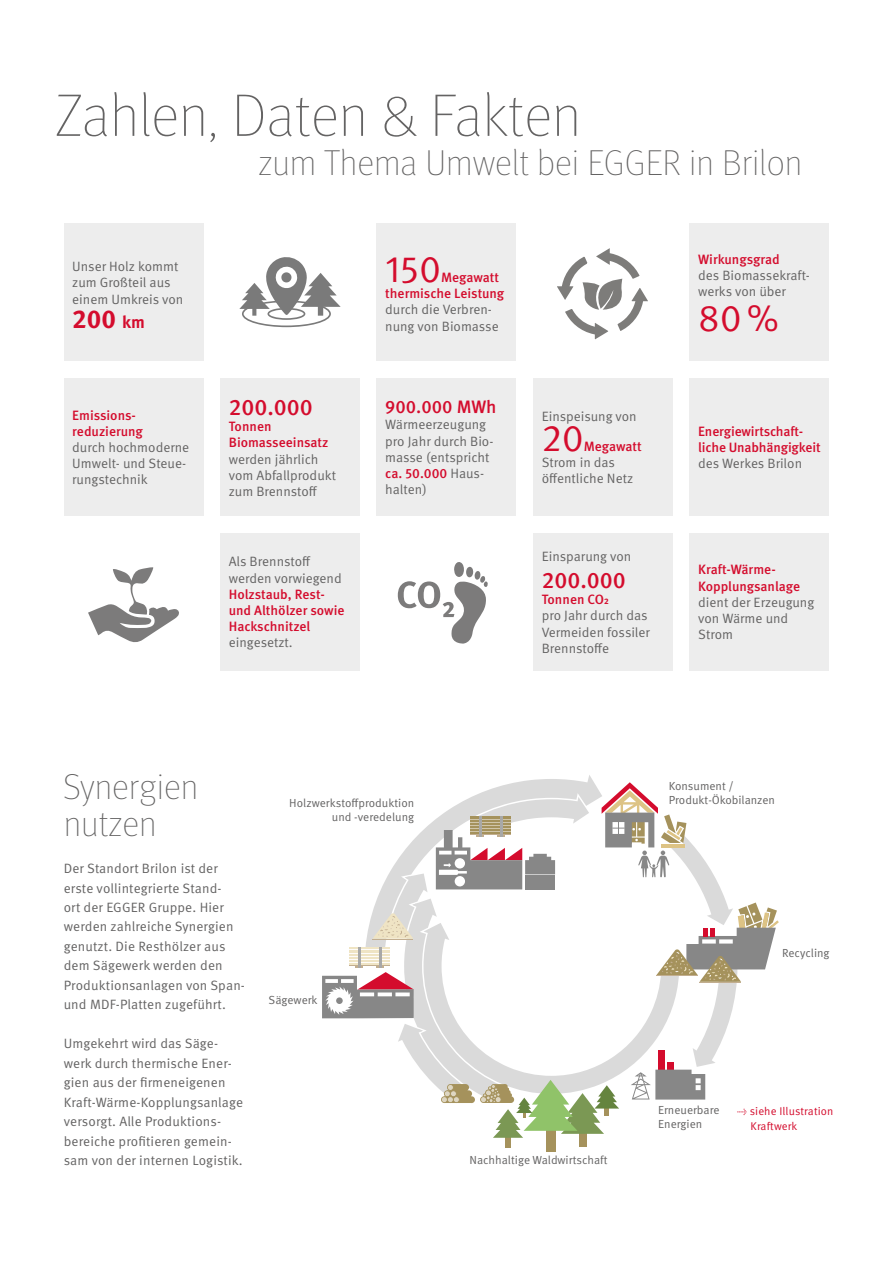
<style>
.page{position:relative;width:893px;height:1263px;background:#fff}
.page>*{position:absolute;margin:0;border:0;box-sizing:border-box;transform-origin:0 0}
.t1{font:100 60px "Meta Pro";color:#646363}
.t2{font:37.5px "Meta Pro";color:#d40c2d}
.t3{font:100 36px/36px "Meta Pro";color:#646363}
.t4{font:700 25.8px "Meta Pro";color:#d40c2d}
.t5{font:500 22.5px "Meta Pro";color:#d40c2d}
.t6{font:500 18px "Meta Pro";color:#d40c2d}
.t7{font:13.5px/16.2px "Meta Pro";color:#646363}
.t8{font:500 13.5px/16.2px "Meta Pro";letter-spacing:-.005em;color:#d40c2d}
.t9{font:11.7px/14.1px "Meta Pro";color:#646363}
.t10{font:11.25px/15px "Meta Pro";letter-spacing:.01em;color:#d40c2d}
.s1{font-size:17.25px}
.s2{font-weight:500;color:#d40c2d}
</style>
<div class="page">
<div style="left:505px;top:1137px;width:6px;height:10px;background:#a5925c"></div>
<div style="left:579px;top:1132px;width:7px;height:15px;background:#a5925c"></div>
<div style="left:546px;top:1130px;width:9px;height:21px;background:#a5925c"></div>
<svg style="left:322px;top:775px;width:457px;height:363px"></svg>
<div style="left:220px;top:533px;width:140px;height:138px;background:#ededed"></div>
<div style="left:377px;top:223px;width:139px;height:138px;background:#ededed"></div>
<div style="left:64px;top:223px;width:139px;height:138px;background:#ededed"></div>
<div style="left:377px;top:378px;width:139px;height:138px;background:#ededed"></div>
<svg style="left:557px;top:248px;width:91px;height:92px"></svg>
<div style="left:533px;top:533px;width:140px;height:138px;background:#ededed"></div>
<div style="left:64px;top:378px;width:139px;height:138px;background:#ededed"></div>
<div style="left:690px;top:533px;width:139px;height:138px;background:#ededed"></div>
<div style="left:220px;top:378px;width:140px;height:138px;background:#ededed"></div>
<div style="left:690px;top:378px;width:139px;height:138px;background:#ededed"></div>
<div style="left:533px;top:378px;width:140px;height:138px;background:#ededed"></div>
<div style="left:690px;top:223px;width:139px;height:138px;background:#ededed"></div>
<svg style="left:398px;top:562px;width:90px;height:82px"></svg>
<svg style="left:239px;top:257px;width:102px;height:70px"></svg>
<svg style="left:88px;top:567px;width:91px;height:76px"></svg>
<h1 class="t1" style="left:55px;top:74px;width:528px">Zahlen, Daten &amp; Fakten</h1>
<h3 class="t3" style="left:258px;top:143px;width:545px">zum Thema Umwelt bei EGGER in Brilon</h3>
<p class="t7" style="left:72px;top:259px;width:112px">Unser Holz kommt zum Großteil aus einem Umkreis von</p>
<h3 class="t4" style="left:72px;top:302px;width:74px">200 <span class="s1">km</span></h3>
<p class="t8" style="left:72px;top:407px;width:72px">Emissions&shy;reduzierung</p>
<p class="t7" style="left:72px;top:439px;width:119px">durch hochmoderne<br>Umwelt- und Steue&shy;rungstechnik</p>
<h3 class="t5" style="left:229px;top:393px;width:86px">200.000</h3>
<p class="t8" style="left:229px;top:419px;width:101px">Tonnen<br>Biomasseeinsatz</p>
<p class="t7" style="left:229px;top:451px;width:109px">werden jährlich vom Abfallprodukt zum Brennstoff</p>
<p class="t7" style="left:229px;top:554px;width:114px">Als Brennstoff werden vorwiegend</p>
<p class="t8" style="left:229px;top:586px;width:117px">Holzstaub, Rest&shy;und Althölzer sowie<br>Hackschnitzel</p>
<p class="t7" style="left:229px;top:635px;width:66px">eingesetzt.</p>
<h2 class="t2" style="left:385px;top:246px;width:57px">150</h2>
<p class="t8" style="left:385px;top:269px;width:121px;text-indent:56px">Megawatt thermische Leistung</p>
<p class="t7" style="left:385px;top:302px;width:115px">durch die Verbren&shy;nung von Biomasse</p>
<h3 class="t6" style="left:385px;top:396px;width:113px">900.000 MWh</h3>
<p class="t7" style="left:385px;top:417px;width:110px">Wärmeerzeugung pro Jahr durch Bio&shy;masse (entspricht <span class="s2">ca. 50.000</span> Haus&shy;halten)</p>
<p class="t7" style="left:542px;top:408px;width:97px">Einspeisung von</p>
<h2 class="t2" style="left:542px;top:415px;width:43px">20</h2>
<p class="t8" style="left:584px;top:438px;width:60px">Megawatt</p>
<p class="t7" style="left:542px;top:454px;width:93px">Strom in das öffentliche Netz</p>
<p class="t7" style="left:542px;top:548px;width:91px">Einsparung von</p>
<h3 class="t5" style="left:542px;top:566px;width:86px">200.000</h3>
<p class="t8" style="left:542px;top:591px;width:68px">Tonnen CO2</p>
<p class="t7" style="left:542px;top:608px;width:110px">pro Jahr durch das<br>Vermeiden fossiler<br>Brennstoffe</p>
<p class="t8" style="left:698px;top:251px;width:83px">Wirkungsgrad</p>
<p class="t7" style="left:698px;top:267px;width:113px">des Biomassekraft&shy;werks von über</p>
<h2 class="t2" style="left:698px;top:295px;width:82px">80%</h2>
<p class="t8" style="left:698px;top:423px;width:124px">Energiewirtschaft&shy;liche Unabhängigkeit</p>
<p class="t7" style="left:698px;top:456px;width:105px">des Werkes Brilon</p>
<p class="t8" style="left:698px;top:562px;width:103px">Kraft-Wärme-<br>Kopplungsanlage</p>
<p class="t7" style="left:698px;top:594px;width:118px">dient der Erzeugung von Wärme und<br>Strom</p>
<h3 class="t3" style="left:64px;top:768px;width:136px">Synergien nutzen</h3>
<p class="t7" style="left:64px;top:859px;width:183px;line-height:19.5px">Der Standort Brilon ist der erste vollintegrierte Stand-<br>ort der EGGER Gruppe. Hier werden zahlreiche Synergien genutzt. Die Resthölzer aus dem Sägewerk werden den<br>Produktionsanlagen von Span&shy;und MDF-Platten zugeführt.</p>
<p class="t7" style="left:64px;top:1034px;width:181px;line-height:19.5px">Umgekehrt wird das Säge&shy;werk durch thermische Ener&shy;gien aus der firmeneigenen<br>Kraft-Wärme-Kopplungsanlage versorgt. Alle Produktions&shy;bereiche profitieren gemein&shy;sam von der internen Logistik.</p>
<p class="t9" style="left:289px;top:796px;width:127px;text-align:right">Holzwerkstoffproduktion und -veredelung</p>
<p class="t9" style="left:269px;top:993px;width:51px">Sägewerk</p>
<p class="t9" style="left:669px;top:779px;width:108px">Konsument /<br>Produkt-Ökobilanzen</p>
<p class="t9" style="left:782px;top:946px;width:49px">Recycling</p>
<p class="t9" style="left:469px;top:1153px;width:139px">Nachhaltige Waldwirtschaft</p>
<p class="t9" style="left:658px;top:1103px;width:63px">Erneuerbare<br>Energien</p>
<p class="t10" style="left:751px;top:1103px;width:84px;text-indent:-14px">→ siehe Illustration<br>Kraftwerk</p>
</div>
